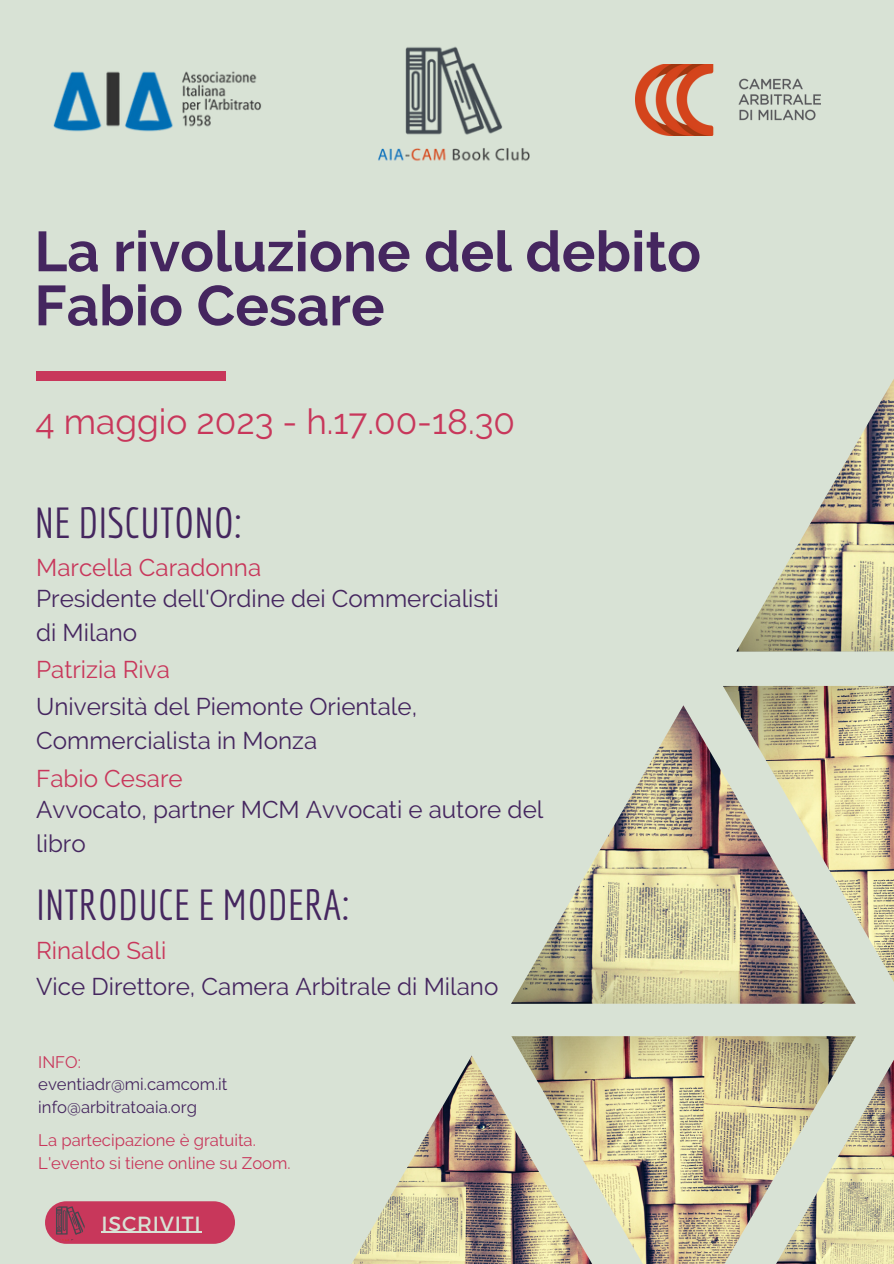
<style>
.page{position:relative;width:894px;height:1264px;background:#fff}
.page>*{position:absolute;margin:0;border:0;box-sizing:border-box;transform-origin:0 0}
.t1{font:700 56.25px/54px "Raleway";color:#45265f}
.t2{font:42.3px "Economica";color:#45265f}
.t3{font:35.25px "Raleway";color:#c8375b}
.t4{font:24.15px/33.8px "Raleway";color:#45265f}
.t5{font:24.15px "Raleway";color:#c8375b}
.t6{font:20.55px "Montserrat";letter-spacing:.04em;color:#d8e2d5}
.t7{font:16.65px/22.5px "Raleway";color:#c8375b}
.t8{font:16.65px/22.5px "Raleway";color:#45265f}
</style>
<div class="page">
<div style="left:0;top:0;width:893px;height:1263px;background:#d8e2d5"></div>
<svg style="left:723px;top:686px;width:170px;height:294px;background:#c8be96"></svg>
<svg style="left:736px;top:381px;width:157px;height:270px"></svg>
<img style="left:511px;top:705px;width:344px;height:298px">
<img style="left:511px;top:1036px;width:344px;height:227px">
<svg style="left:352px;top:1055px;width:292px;height:208px"></svg>
<svg style="left:723px;top:1056px;width:170px;height:207px"></svg>
<div style="left:36px;top:371px;width:189px;height:10px;background:#c8375b"></div>
<img style="left:378px;top:46px;width:152px;height:115px">
<img style="left:53px;top:71px;width:209px;height:61px">
<img style="left:635px;top:64px;width:185px;height:71px">
<div style="left:45px;top:1201px;width:190px;height:42px;background:#c8375b;border-radius:21px"></div>
<img style="left:49px;top:1204px;width:36px;height:36px">
<hr style="left:101px;top:1231px;width:100px;height:1px;background:#d8e2d5">
<h1 class="t1" style="left:34px;top:224px;width:668px">La rivoluzione del debito<br>Fabio Cesare</h1>
<h3 class="t3" style="left:36px;top:401px;width:481px">4 maggio 2023 - h.17.00-18.30</h3>
<h2 class="t2" style="left:35px;top:497px;width:208px">NE DISCUTONO:</h2>
<p class="t5" style="left:36px;top:553px;width:226px">Marcella Caradonna</p>
<p class="t4" style="left:36px;top:582px;width:464px">Presidente dell'Ordine dei Commercialisti di Milano</p>
<p class="t5" style="left:36px;top:655px;width:135px">Patrizia Riva</p>
<p class="t4" style="left:36px;top:689px;width:382px">Università del Piemonte Orientale,<br>Commercialista in Monza</p>
<p class="t5" style="left:36px;top:764px;width:148px">Fabio Cesare</p>
<p class="t4" style="left:36px;top:793px;width:508px">Avvocato, partner MCM Avvocati e autore del libro</p>
<h2 class="t2" style="left:36px;top:880px;width:314px">INTRODUCE E MODERA:</h2>
<p class="t5" style="left:36px;top:935px;width:132px">Rinaldo Sali</p>
<p class="t4" style="left:36px;top:969px;width:463px">Vice Direttore, Camera Arbitrale di Milano</p>
<p class="t7" style="left:38px;top:1050px;width:44px">INFO:</p>
<p class="t8" style="left:38px;top:1073px;width:190px">eventiadr@mi.camcom.it info@arbitratoaia.org</p>
<p class="t7" style="left:38px;top:1129px;width:254px">La partecipazione è gratuita.<br>L'evento si tiene online su Zoom.</p>
<p class="t6" style="left:101px;top:1209px;width:101px">ISCRIVITI</p>
</div>
